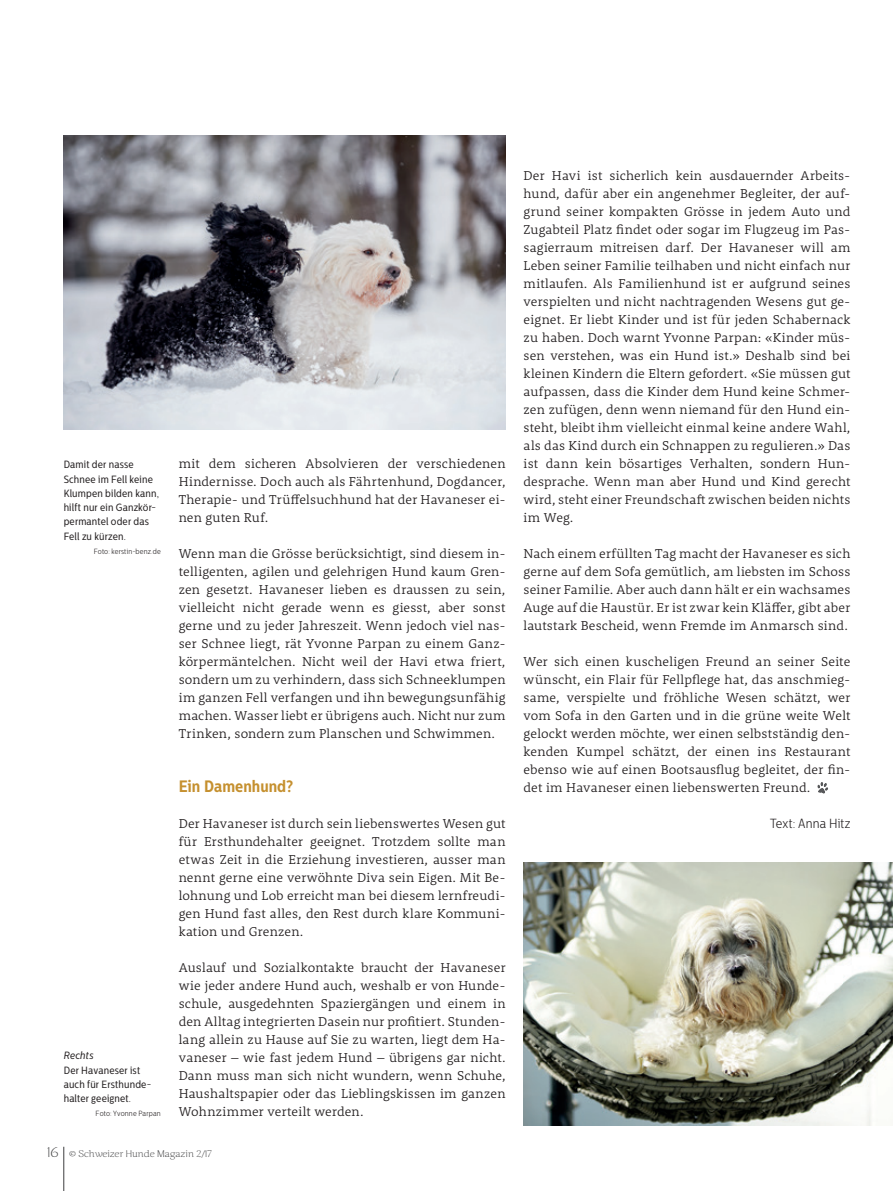
<style>
.page{position:relative;width:893px;height:1191px;background:#fff}
.page>*{position:absolute;margin:0;border:0;box-sizing:border-box;transform-origin:0 0}
.t1{font:700 16.5px "Centrale Sans Cnd";color:#c5902f}
.t2{font:300 13.2px/18px "Rooney Pro";letter-spacing:.01em;color:#231f20;text-align:justify}
.t3{font:300 13.2px "Centrale Sans Cnd";letter-spacing:.01em;color:#231f20}
.t4{font:10.5px/14.2px "Centrale Sans Cnd";letter-spacing:.015em;color:#231f20}
.t5{font:italic 10.5px "Centrale Sans Cnd";letter-spacing:.015em;color:#231f20}
.t6{font:200 9px "Caturrita";letter-spacing:.01em;color:#3e3e3f;scale:1.1 1}
.t7{font:300 7.5px "Centrale Sans Cnd";letter-spacing:.02em;color:#231f20}
.s1{font-size:13.5px}
</style>
<div class="page">
<img style="left:524px;top:862px;width:369px;height:263px">
<img style="left:64px;top:135px;width:442px;height:294px">
<div style="left:817px;top:782px;width:12px;height:11px;background:#231f20;opacity:.15"></div>
<hr style="left:64px;top:1146px;width:1px;height:45px;background:#3e3e3f">
<p class="t4" style="left:64px;top:457px;width:97px">Damit der nasse<br>Schnee im Fell keine<br>Klumpen bilden kann, hilft nur ein Ganzkör&shy;permantel oder das<br>Fell zu kürzen.</p>
<p class="t7" style="left:94px;top:547px;width:68px">Foto: kerstin-benz.de</p>
<p class="t5" style="left:64px;top:1049px;width:31px">Rechts</p>
<p class="t4" style="left:64px;top:1063px;width:89px">Der Havaneser ist auch für Ersthunde&shy;halter geeignet.</p>
<p class="t7" style="left:96px;top:1109px;width:67px">Foto: Yvonne Parpan</p>
<p class="t2" style="left:179px;top:454px;width:328px">mit dem sicheren Absolvieren der verschiedenen Hindernisse. Doch auch als Fährtenhund, Dogdancer, Therapie- und Trüffelsuchhund hat der Havaneser ei&shy;nen guten Ruf.</p>
<p class="t2" style="left:179px;top:544px;width:328px">Wenn man die Grösse berücksichtigt, sind diesem in&shy;telligenten, agilen und gelehrigen Hund kaum Gren&shy;zen gesetzt. Havaneser lieben es draussen zu sein, vielleicht nicht gerade wenn es giesst, aber sonst gerne und zu jeder Jahreszeit. Wenn jedoch viel nas&shy;ser Schnee liegt, rät Yvonne Parpan zu einem Ganz&shy;körpermäntelchen. Nicht weil der Havi etwa friert, sondern um zu verhindern, dass sich Schneeklumpen im ganzen Fell verfangen und ihn bewegungsunfähig machen. Wasser liebt er übrigens auch. Nicht nur zum Trinken, sondern zum Planschen und Schwimmen.</p>
<p class="t1" style="left:179px;top:776px;width:116px">Ein Damenhund?</p>
<p class="t2" style="left:179px;top:814px;width:328px">Der Havaneser ist durch sein liebenswertes Wesen gut für Ersthundehalter geeignet. Trotzdem sollte man etwas Zeit in die Erziehung investieren, ausser man nennt gerne eine verwöhnte Diva sein Eigen. Mit Be&shy;lohnung und Lob erreicht man bei diesem lernfreudi&shy;gen Hund fast alles, den Rest durch klare Kommuni&shy;kation und Grenzen.</p>
<p class="t2" style="left:179px;top:958px;width:328px">Auslauf und Sozialkontakte braucht der Havaneser wie jeder andere Hund auch, weshalb er von Hunde&shy;schule, ausgedehnten Spaziergängen und einem in den Alltag integrierten Dasein nur profitiert. Stunden&shy;lang allein zu Hause auf Sie zu warten, liegt dem Ha&shy;vaneser – wie fast jedem Hund – übrigens gar nicht.<br>Dann muss man sich nicht wundern, wenn Schuhe, Haushaltspapier oder das Lieblingskissen im ganzen Wohnzimmer verteilt werden.</p>
<p class="t6" style="left:48px;top:1148px;width:151px"><span class="s1">16</span> © Schweizer Hunde Magazin 2/17</p>
<p class="t2" style="left:524px;top:166px;width:328px">Der Havi ist sicherlich kein ausdauernder Arbeits&shy;hund, dafür aber ein angenehmer Begleiter, der auf&shy;grund seiner kompakten Grösse in jedem Auto und Zugabteil Platz findet oder sogar im Flugzeug im Pas&shy;sagierraum mitreisen darf. Der Havaneser will am Leben seiner Familie teilhaben und nicht einfach nur mitlaufen. Als Familienhund ist er aufgrund seines verspielten und nicht nachtragenden Wesens gut ge&shy;eignet. Er liebt Kinder und ist für jeden Schabernack zu haben. Doch warnt Yvonne Parpan: «Kinder müs&shy;sen verstehen, was ein Hund ist.» Deshalb sind bei kleinen Kindern die Eltern gefordert. «Sie müssen gut aufpassen, dass die Kinder dem Hund keine Schmer&shy;zen zufügen, denn wenn niemand für den Hund ein&shy;steht, bleibt ihm vielleicht einmal keine andere Wahl, als das Kind durch ein Schnappen zu regulieren.» Das ist dann kein bösartiges Verhalten, sondern Hun&shy;desprache. Wenn man aber Hund und Kind gerecht wird, steht einer Freundschaft zwischen beiden nichts im Weg.</p>
<p class="t2" style="left:524px;top:544px;width:328px">Nach einem erfüllten Tag macht der Havaneser es sich gerne auf dem Sofa gemütlich, am liebsten im Schoss seiner Familie. Aber auch dann hält er ein wachsames Auge auf die Haustür. Er ist zwar kein Kläffer, gibt aber lautstark Bescheid, wenn Fremde im Anmarsch sind.</p>
<p class="t2" style="left:524px;top:652px;width:328px">Wer sich einen kuscheligen Freund an seiner Seite wünscht, ein Flair für Fellpflege hat, das anschmieg&shy;same, verspielte und fröhliche Wesen schätzt, wer vom Sofa in den Garten und in die grüne weite Welt gelockt werden möchte, wer einen selbstständig den&shy;kenden Kumpel schätzt, der einen ins Restaurant ebenso wie auf einen Bootsausflug begleitet, der fin&shy;det im Havaneser einen liebenswerten Freund.</p>
<p class="t3" style="left:770px;top:816px;width:82px">Text: Anna Hitz</p>
</div>
